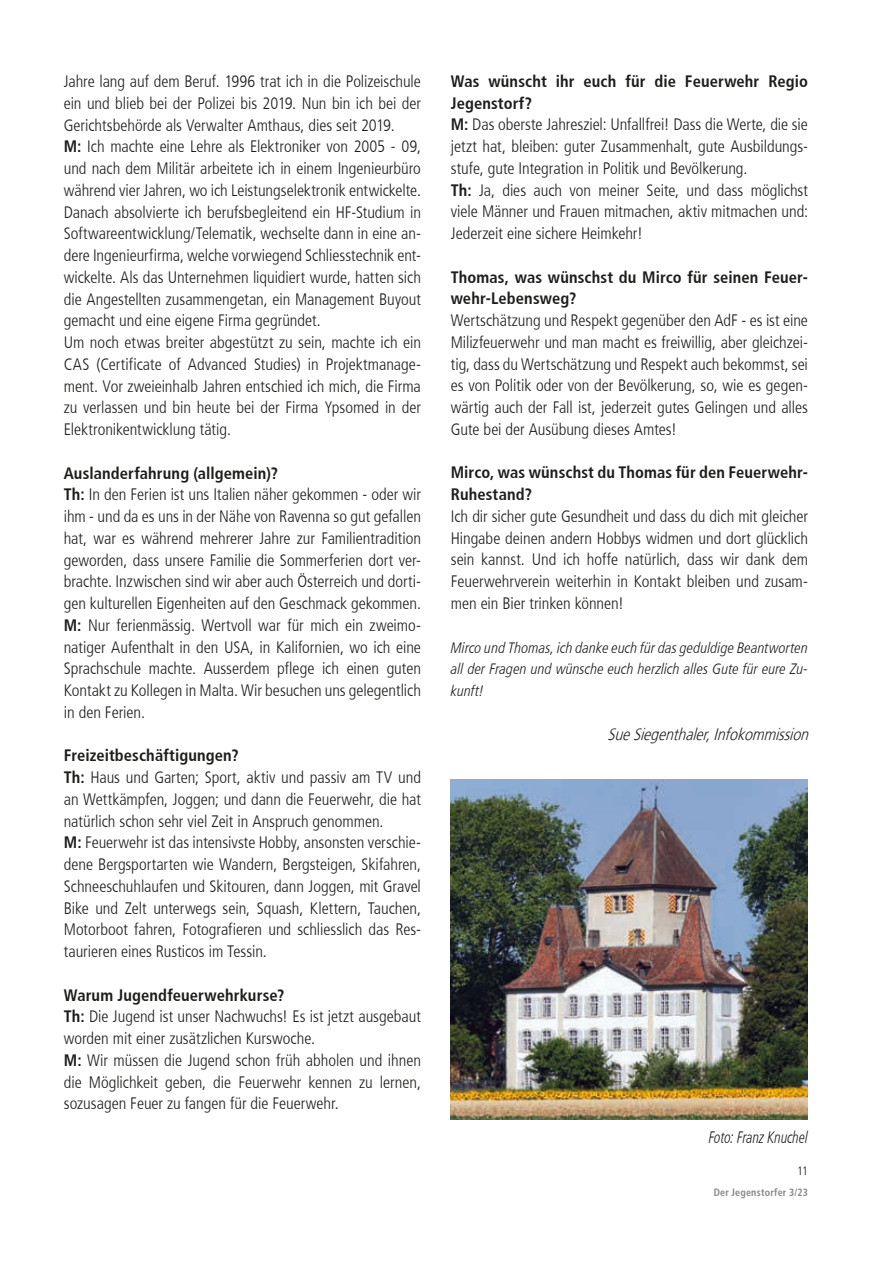
<style>
.page{position:relative;width:893px;height:1263px;background:#fff}
.page>*{position:absolute;margin:0;border:0;box-sizing:border-box;transform-origin:0 0}
.t1{font:300 condensed 16.5px/21.8px "Frutiger";letter-spacing:-.005em;color:#1d1d1b}
.t2{font:700 condensed 16.5px/21.8px "Frutiger";letter-spacing:.01em;color:#1d1d1b}
.t3{font:italic 300 16.5px "Frutiger";color:#1d1d1b;scale:.85 1}
.t4{font:italic 300 condensed 16.5px "Frutiger LT Pro";letter-spacing:-.005em;color:#1d1d1b;scale:.85 1}
.t5{font:italic 300 condensed 15px/21.8px "Frutiger LT Pro";color:#1d1d1b;text-align:justify}
.t6{font:300 condensed 12px "Frutiger";color:#1d1d1b}
.t7{font:700 condensed 10.5px "Frutiger";letter-spacing:.025em;color:#878787;scale:.95 1}
.s1{font-weight:700}
</style>
<div class="page">
<img style="left:451px;top:780px;width:357px;height:340px">
<p class="t1" style="left:64px;top:71px;width:359px">Jahre lang auf dem Beruf. 1996 trat ich in die Polizeischule ein und blieb bei der Polizei bis 2019. Nun bin ich bei der Gerichtsbehörde als Verwalter Amthaus, dies seit 2019.<br><span class="s1">M:</span> Ich machte eine Lehre als Elektroniker von 2005 - 09, und nach dem Militär arbeitete ich in einem Ingenieurbüro während vier Jahren, wo ich Leistungselektronik entwickelte.<br>Danach absolvierte ich berufsbegleitend ein HF-Studium in Softwareentwicklung/Telematik, wechselte dann in eine an&shy;dere Ingenieurfirma, welche vorwiegend Schliesstechnik ent&shy;wickelte. Als das Unternehmen liquidiert wurde, hatten sich die Angestellten zusammengetan, ein Management Buyout gemacht und eine eigene Firma gegründet.<br>Um noch etwas breiter abgestützt zu sein, machte ich ein CAS (Certificate of Advanced Studies) in Projektmanage&shy;ment. Vor zweieinhalb Jahren entschied ich mich, die Firma zu verlassen und bin heute bei der Firma Ypsomed in der Elektronikentwicklung tätig.</p>
<p class="t1" style="left:64px;top:462px;width:359px"><span class="s1">Auslanderfahrung (allgemein)?<br>Th:</span> In den Ferien ist uns Italien näher gekommen - oder wir ihm - und da es uns in der Nähe von Ravenna so gut gefallen hat, war es während mehrerer Jahre zur Familientradition geworden, dass unsere Familie die Sommerferien dort ver&shy;brachte. Inzwischen sind wir aber auch Österreich und dorti&shy;gen kulturellen Eigenheiten auf den Geschmack gekommen.<br><span class="s1">M:</span> Nur ferienmässig. Wertvoll war für mich ein zweimo&shy;natiger Aufenthalt in den USA, in Kalifornien, wo ich eine Sprachschule machte. Ausserdem pflege ich einen guten Kontakt zu Kollegen in Malta. Wir besuchen uns gelegentlich in den Ferien.</p>
<p class="t1" style="left:64px;top:745px;width:359px"><span class="s1">Freizeitbeschäftigungen?<br>Th:</span> Haus und Garten; Sport, aktiv und passiv am TV und an Wettkämpfen, Joggen; und dann die Feuerwehr, die hat natürlich schon sehr viel Zeit in Anspruch genommen.<br><span class="s1">M:</span> Feuerwehr ist das intensivste Hobby, ansonsten verschie&shy;dene Bergsportarten wie Wandern, Bergsteigen, Skifahren, Schneeschuhlaufen und Skitouren, dann Joggen, mit Gravel Bike und Zelt unterwegs sein, Squash, Klettern, Tauchen, Motorboot fahren, Fotografieren und schliesslich das Res&shy;taurieren eines Rusticos im Tessin.</p>
<p class="t1" style="left:64px;top:984px;width:359px"><span class="s1">Warum Jugendfeuerwehrkurse?<br>Th:</span> Die Jugend ist unser Nachwuchs! Es ist jetzt ausgebaut worden mit einer zusätzlichen Kurswoche.<br><span class="s1">M:</span> Wir müssen die Jugend schon früh abholen und ihnen die Möglichkeit geben, die Feuerwehr kennen zu lernen, sozusagen Feuer zu fangen für die Feuerwehr.</p>
<p class="t1" style="left:451px;top:71px;width:359px"><span class="s1">Was wünscht ihr euch für die Feuerwehr Regio Jegenstorf?<br>M:</span> Das oberste Jahresziel: Unfallfrei! Dass die Werte, die sie jetzt hat, bleiben: guter Zusammenhalt, gute Ausbildungs&shy;stufe, gute Integration in Politik und Bevölkerung.<br><span class="s1">Th:</span> Ja, dies auch von meiner Seite, und dass möglichst viele Männer und Frauen mitmachen, aktiv mitmachen und:<br>Jederzeit eine sichere Heimkehr!</p>
<p class="t2" style="left:451px;top:266px;width:359px">Thomas, was wünschst du Mirco für seinen Feuer&shy;wehr-Lebensweg?</p>
<p class="t1" style="left:451px;top:310px;width:359px;text-align:justify">Wertschätzung und Respekt gegenüber den AdF - es ist eine Milizfeuerwehr und man macht es freiwillig, aber gleichzei&shy;tig, dass du Wertschätzung und Respekt auch bekommst, sei es von Politik oder von der Bevölkerung, so, wie es gegen&shy;wärtig auch der Fall ist, jederzeit gutes Gelingen und alles Gute bei der Ausübung dieses Amtes!</p>
<p class="t2" style="left:451px;top:462px;width:359px">Mirco, was wünschst du Thomas für den Feuerwehr-<br>Ruhestand?</p>
<p class="t1" style="left:451px;top:505px;width:359px;text-align:justify">Ich dir sicher gute Gesundheit und dass du dich mit gleicher Hingabe deinen andern Hobbys widmen und dort glücklich sein kannst. Und ich hoffe natürlich, dass wir dank dem Feuerwehrverein weiterhin in Kontakt bleiben und zusam&shy;men ein Bier trinken können!</p>
<p class="t5" style="left:451px;top:637px;width:359px">Mirco und Thomas, ich danke euch für das geduldige Beantworten all der Fragen und wünsche euch herzlich alles Gute für eure Zu&shy;kunft!</p>
<p class="t3" style="left:607px;top:724px;width:243px">SueSiegenthaler,Infokommission</p>
<p class="t4" style="left:709px;top:1128px;width:118px">Foto: Franz Knuchel</p>
<p class="t6" style="left:797px;top:1164px;width:12px">11</p>
<p class="t7" style="left:714px;top:1186px;width:101px">Der Jegenstorfer 3/23</p>
</div>
